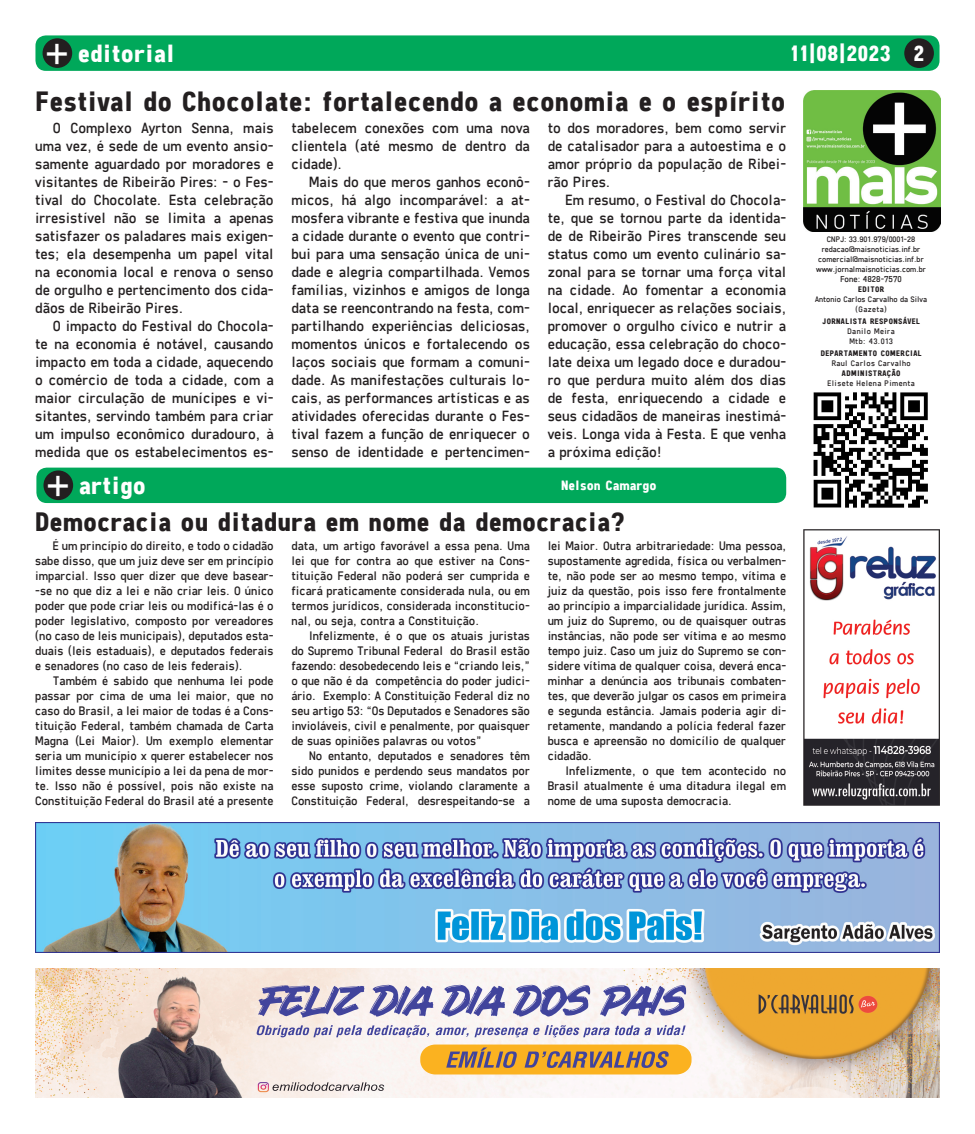
<style>
.page{position:relative;width:975px;height:1134px;background:#fff}
.page>*{position:absolute;margin:0;border:0;box-sizing:border-box;transform-origin:0 0}
.t1{font:41.75px "N Haas Grotesk TX Pro 55 Rg";color:#fff}
.t2{font:700 28.38px "Freeroad";color:#231f20}
.t3{font:700 27.12px "Freeroad";color:#231f20}
.t4{font:700 25.25px "Freeroad";color:#fff}
.t5{font:700 22.5px "Freeroad";color:#fff}
.t6{font:15px/18px "Freeroad";color:#231f20;text-align:justify}
.t7{font:700 13.75px "Freeroad";color:#fff}
.t8{font:12.5px/15px "Freeroad";color:#231f20;text-align:justify}
.t9{font:9.88px "N Haas Grotesk TX Pro 55 Rg";color:#231f20}
.t10{font:8.75px "Freeroad";color:#231f20}
.t11{font:8.12px "Freeroad";color:#231f20}
.t12{font:700 8.12px "Freeroad";letter-spacing:.05em;color:#231f20}
.t13{font:8.12px "Freeroad";letter-spacing:.05em;color:#231f20}
</style>
<div class="page">
<img style="left:803px;top:90px;width:137px;height:142px">
<img style="left:35px;top:822px;width:904px;height:130px">
<img style="left:35px;top:968px;width:904px;height:130px">
<img style="left:420px;top:1044px;width:271px;height:30px">
<div style="left:35px;top:35px;width:904px;height:36px;background:#00a85a;border-radius:10px"></div>
<div style="left:904px;top:38px;width:29px;height:30px;background:#231f20;border-radius:50%"></div>
<div style="left:43px;top:38px;width:29px;height:30px;background:#231f20;border-radius:50%"></div>
<div style="left:36px;top:468px;width:750px;height:35px;background:#00a85a;border-radius:10px"></div>
<div style="left:43px;top:470px;width:30px;height:30px;background:#231f20;border-radius:50%"></div>
<img style="left:813px;top:392px;width:115px;height:116px">
<img style="left:803px;top:529px;width:136px;height:276px">
<p class="t9" style="left:51px;top:38px;width:7px">+</p>
<p class="t9" style="left:912px;top:38px;width:7px">+</p>
<p class="t1" style="left:45px;top:27px;width:27px">+</p>
<p class="t5" style="left:913px;top:40px;width:12px">2</p>
<p class="t4" style="left:78px;top:38px;width:98px">editorial</p>
<p class="t5" style="left:789px;top:40px;width:103px">11|08|2023</p>
<p class="t2" style="left:36px;top:84px;width:751px">Festival do Chocolate: fortalecendo a economia e o espírito</p>
<p class="t6" style="left:35px;top:118px;width:240px;text-indent:18px">O Complexo Ayrton Senna, mais uma vez, é sede de um evento ansio&shy;samente aguardado por moradores e visitantes de Ribeirão Pires: - o Fes&shy;tival do Chocolate. Esta celebração irresistível não se limita a apenas satisfazer os paladares mais exigen&shy;tes; ela desempenha um papel vital na economia local e renova o senso de orgulho e pertencimento dos cida&shy;dãos de Ribeirão Pires.</p>
<p class="t6" style="left:35px;top:316px;width:240px;text-indent:18px">O impacto do Festival do Chocola&shy;te na economia é notável, causando impacto em toda a cidade, aquecendo o comércio de toda a cidade, com a maior circulação de munícipes e vi&shy;sitantes, servindo também para criar um impulso econômico duradouro, à medida que os estabelecimentos es-</p>
<p class="t6" style="left:291px;top:118px;width:240px">tabelecem conexões com uma nova clientela (até mesmo de dentro da cidade).</p>
<p class="t6" style="left:291px;top:172px;width:240px;text-indent:18px">Mais do que meros ganhos econô&shy;micos, há algo incomparável: a at&shy;mosfera vibrante e festiva que inunda a cidade durante o evento que contri&shy;bui para uma sensação única de uni&shy;dade e alegria compartilhada. Vemos famílias, vizinhos e amigos de longa data se reencontrando na festa, com&shy;partilhando experiências deliciosas, momentos únicos e fortalecendo os laços sociais que formam a comuni&shy;dade. As manifestações culturais lo&shy;cais, as performances artísticas e as atividades oferecidas durante o Fes&shy;tival fazem a função de enriquecer o senso de identidade e pertencimen-</p>
<p class="t6" style="left:547px;top:118px;width:240px">to dos moradores, bem como servir de catalisador para a autoestima e o amor próprio da população de Ribei&shy;rão Pires.</p>
<p class="t6" style="left:547px;top:190px;width:240px;text-indent:18px">Em resumo, o Festival do Chocola&shy;te, que se tornou parte da identida&shy;de de Ribeirão Pires transcende seu status como um evento culinário sa&shy;zonal para se tornar uma força vital na cidade. Ao fomentar a economia local, enriquecer as relações sociais, promover o orgulho cívico e nutrir a educação, essa celebração do choco&shy;late deixa um legado doce e duradou&shy;ro que perdura muito além dos dias de festa, enriquecendo a cidade e seus cidadãos de maneiras inestimá&shy;veis. Longa vida à Festa. E que venha a próxima edição!</p>
<p class="t9" style="left:52px;top:470px;width:7px">+</p>
<p class="t1" style="left:46px;top:459px;width:27px">+</p>
<p class="t4" style="left:79px;top:470px;width:69px">artigo</p>
<p class="t7" style="left:561px;top:477px;width:97px">Nelson Camargo</p>
<p class="t3" style="left:35px;top:505px;width:591px">Democracia ou ditadura em nome da democracia?</p>
<p class="t8" style="left:35px;top:538px;width:240px;text-indent:18px">É um princípio do direito, e todo o cidadão sabe disso, que um juiz deve ser em princípio imparcial. Isso quer dizer que deve basear--se no que diz a lei e não criar leis. O único poder que pode criar leis ou modificá-las é o poder legislativo, composto por vereadores (no caso de leis municipais), deputados esta&shy;duais (leis estaduais), e deputados federais e senadores (no caso de leis federais).</p>
<p class="t8" style="left:35px;top:673px;width:240px;text-indent:18px">Também é sabido que nenhuma lei pode passar por cima de uma lei maior, que no caso do Brasil, a lei maior de todas é a Cons&shy;tituição Federal, também chamada de Carta Magna (Lei Maior). Um exemplo elementar seria um município x querer estabelecer nos limites desse município a lei da pena de mor&shy;te. Isso não é possível, pois não existe na Constituição Federal do Brasil até a presente</p>
<p class="t8" style="left:291px;top:538px;width:240px">data, um artigo favorável a essa pena. Uma lei que for contra ao que estiver na Cons&shy;tituição Federal não poderá ser cumprida e ficará praticamente considerada nula, ou em termos jurídicos, considerada inconstitucio&shy;nal, ou seja, contra a Constituição.</p>
<p class="t8" style="left:291px;top:628px;width:240px;text-indent:18px">Infelizmente, é o que os atuais juristas do Supremo Tribunal Federal do Brasil estão fazendo: desobedecendo leis e “criando leis,” o que não é da competência do poder judici&shy;ário. Exemplo: A Constituição Federal diz no seu artigo 53: “Os Deputados e Senadores são invioláveis, civil e penalmente, por quaisquer de suas opiniões palavras ou votos”</p>
<p class="t8" style="left:291px;top:748px;width:240px;text-indent:18px">No entanto, deputados e senadores têm sido punidos e perdendo seus mandatos por esse suposto crime, violando claramente a Constituição Federal, desrespeitando-se a</p>
<p class="t8" style="left:547px;top:538px;width:240px">lei Maior. Outra arbitrariedade: Uma pessoa, supostamente agredida, física ou verbalmen&shy;te, não pode ser ao mesmo tempo, vítima e juiz da questão, pois isso fere frontalmente ao princípio a imparcialidade jurídica. Assim, um juiz do Supremo, ou de quaisquer outras instâncias, não pode ser vítima e ao mesmo tempo juiz. Caso um juiz do Supremo se con&shy;sidere vítima de qualquer coisa, deverá enca&shy;minhar a denúncia aos tribunais combaten&shy;tes, que deverão julgar os casos em primeira e segunda estância. Jamais poderia agir di&shy;retamente, mandando a polícia federal fazer busca e apreensão no domicílio de qualquer cidadão.</p>
<p class="t8" style="left:547px;top:763px;width:240px;text-indent:18px">Infelizmente, o que tem acontecido no Brasil atualmente é uma ditadura ilegal em nome de uma suposta democracia.</p>
<p class="t11" style="left:826px;top:234px;width:90px">CNPJ: 33.901.979/0001-28</p>
<p class="t11" style="left:821px;top:244px;width:100px">redacao@maisnoticias.inf.br</p>
<p class="t11" style="left:818px;top:254px;width:107px">comercial@maisnoticias.inf.br</p>
<p class="t11" style="left:816px;top:264px;width:111px">www.jornalmaisnoticias.com.br</p>
<p class="t10" style="left:840px;top:274px;width:63px">Fone: 4828-7570</p>
<p class="t12" style="left:822px;top:316px;width:99px">JORNALISTA RESPONSÁVEL</p>
<p class="t13" style="left:847px;top:326px;width:49px">Danilo Meira</p>
<p class="t11" style="left:849px;top:336px;width:45px">Mtb: 43.013</p>
<p class="t12" style="left:858px;top:284px;width:28px">EDITOR</p>
<p class="t11" style="left:815px;top:294px;width:113px">Antonio Carlos Carvalho da Silva</p>
<p class="t11" style="left:855px;top:304px;width:33px">(Gazeta)</p>
<p class="t12" style="left:820px;top:348px;width:102px">DEPARTAMENTO COMERCIAL</p>
<p class="t13" style="left:831px;top:358px;width:81px">Raul Carlos Carvalho</p>
<p class="t12" style="left:841px;top:368px;width:60px">ADMINISTRAÇÃO</p>
<p class="t13" style="left:827px;top:378px;width:89px">Elisete Helena Pimenta</p>
</div>
